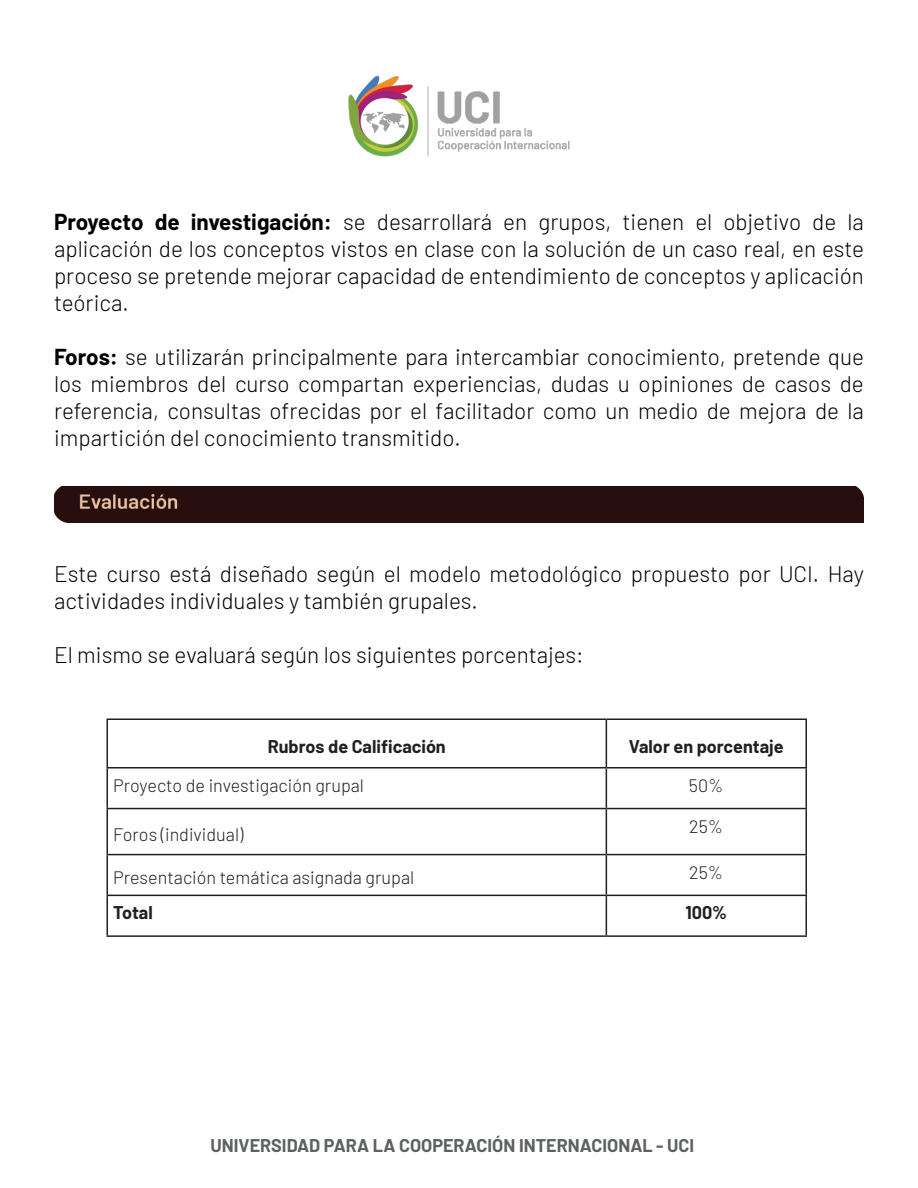
<style>
.page{position:relative;width:918px;height:1188px;background:#fff}
.page>*{position:absolute;margin:0;border:0;box-sizing:border-box;transform-origin:0 0}
.t1{font:300 22.5px/27px "Barlow";color:#000001;text-align:justify}
.t2{font:300 18px "Barlow";color:#231f20}
.t3{font:700 18px "Barlow";color:#231f20}
.t4{font:700 18px "Barlow";color:#5d6161}
.s1{font-weight:700}
</style>
<div class="page">
<img style="left:348px;top:75px;width:222px;height:82px">
<div style="left:54px;top:486px;width:810px;height:37px;background:#280e0f"></div>
<hr style="left:106px;top:718px;width:500px;height:2px;background:#231f20">
<hr style="left:106px;top:720px;width:2px;height:47px;background:#231f20">
<hr style="left:606px;top:718px;width:201px;height:2px;background:#231f20">
<hr style="left:606px;top:720px;width:1px;height:47px;background:#231f20">
<hr style="left:806px;top:720px;width:1px;height:47px;background:#231f20">
<hr style="left:106px;top:767px;width:500px;height:2px;background:#231f20">
<hr style="left:106px;top:769px;width:2px;height:39px;background:#231f20">
<hr style="left:606px;top:767px;width:201px;height:2px;background:#231f20">
<hr style="left:606px;top:769px;width:1px;height:39px;background:#231f20">
<hr style="left:806px;top:769px;width:1px;height:39px;background:#231f20">
<hr style="left:106px;top:808px;width:500px;height:1px;background:#231f20">
<hr style="left:106px;top:809px;width:2px;height:45px;background:#231f20">
<hr style="left:606px;top:808px;width:201px;height:1px;background:#231f20">
<hr style="left:606px;top:809px;width:1px;height:45px;background:#231f20">
<hr style="left:806px;top:809px;width:1px;height:45px;background:#231f20">
<hr style="left:106px;top:854px;width:500px;height:1px;background:#231f20">
<hr style="left:106px;top:855px;width:2px;height:40px;background:#231f20">
<hr style="left:606px;top:854px;width:201px;height:1px;background:#231f20">
<hr style="left:606px;top:855px;width:1px;height:40px;background:#231f20">
<hr style="left:806px;top:855px;width:1px;height:40px;background:#231f20">
<hr style="left:106px;top:895px;width:500px;height:1px;background:#231f20">
<hr style="left:106px;top:896px;width:2px;height:39px;background:#231f20">
<hr style="left:606px;top:895px;width:201px;height:1px;background:#231f20">
<hr style="left:606px;top:896px;width:1px;height:39px;background:#231f20">
<hr style="left:806px;top:896px;width:1px;height:39px;background:#231f20">
<hr style="left:106px;top:935px;width:500px;height:2px;background:#231f20">
<hr style="left:606px;top:935px;width:201px;height:2px;background:#231f20">
<p class="t1" style="left:54px;top:207px;width:812px"><span class="s1">Proyecto de investigación:</span> se desarrollará en grupos, tienen el objetivo de la aplicación de los conceptos vistos en clase con la solución de un caso real, en este proceso se pretende mejorar capacidad de entendimiento de conceptos y aplicación teórica.</p>
<p class="t1" style="left:54px;top:342px;width:812px"><span class="s1">Foros:</span> se utilizarán principalmente para intercambiar conocimiento, pretende que los miembros del curso compartan experiencias, dudas u opiniones de casos de referencia, consultas ofrecidas por el facilitador como un medio de mejora de la impartición del conocimiento transmitido.</p>
<p class="t1" style="left:54px;top:558px;width:812px">Este curso está diseñado según el modelo metodológico propuesto por UCI. Hay actividades individuales y también grupales.</p>
<p class="t1" style="left:54px;top:639px;width:531px">El mismo se evaluará según los siguientes porcentajes:</p>
<p class="t3" style="left:268px;top:733px;width:180px">Rubros de Calificación</p>
<p class="t3" style="left:629px;top:733px;width:156px">Valor en porcentaje</p>
<p class="t2" style="left:113px;top:772px;width:252px">Proyecto de investigación grupal</p>
<p class="t2" style="left:689px;top:772px;width:36px">50%</p>
<p class="t2" style="left:113px;top:821px;width:132px">Foros (individual)</p>
<p class="t2" style="left:689px;top:813px;width:36px">25%</p>
<p class="t2" style="left:113px;top:865px;width:302px">Presentación temática asignada grupal</p>
<p class="t2" style="left:689px;top:859px;width:36px">25%</p>
<p class="t3" style="left:113px;top:900px;width:41px">Total</p>
<p class="t3" style="left:685px;top:900px;width:43px">100%</p>
<p class="t4" style="left:211px;top:1132px;width:485px">UNIVERSIDAD PARA LA COOPERACIÓN INTERNACIONAL - UCI</p>
</div>
